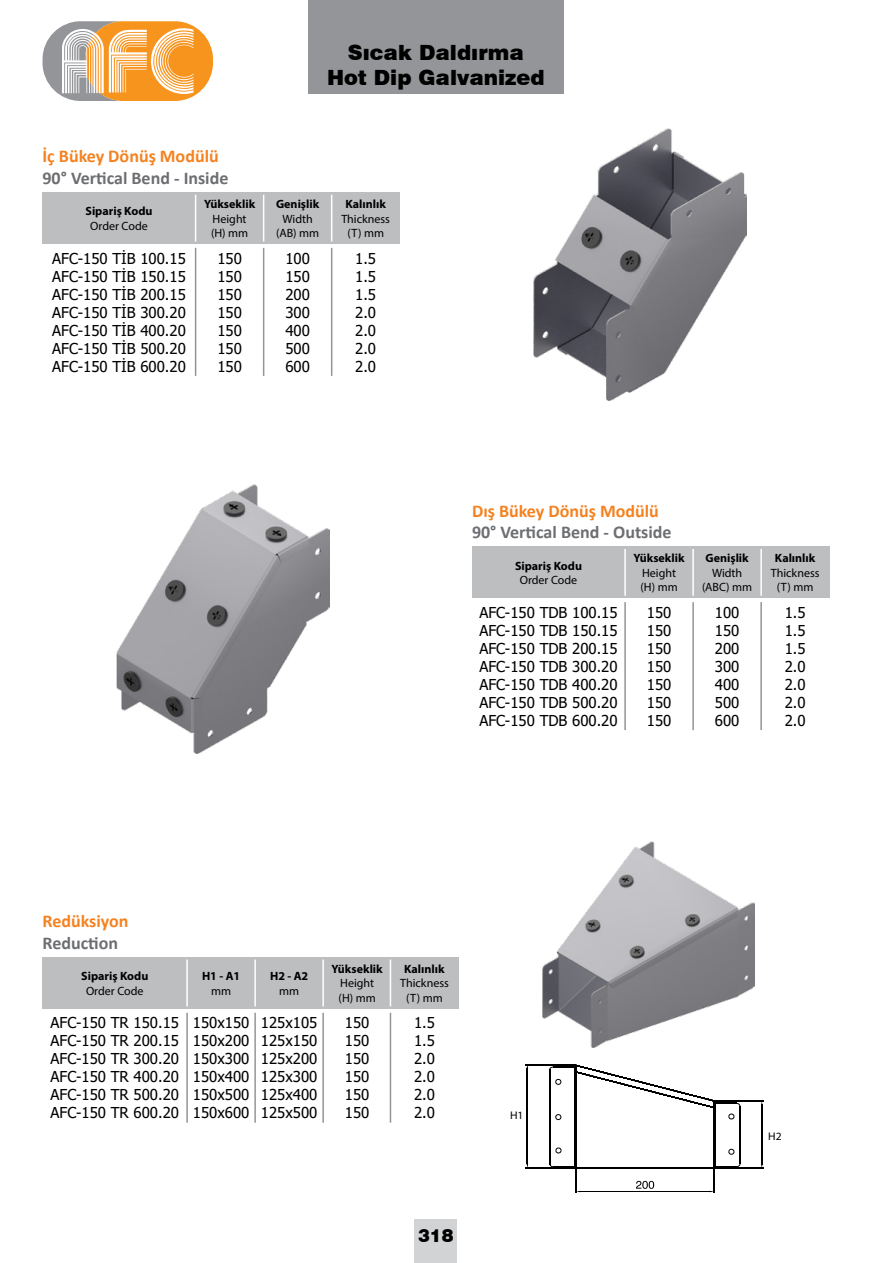
<style>
.page{position:relative;width:893px;height:1263px;background:#fff}
.page>*{position:absolute;margin:0;border:0;box-sizing:border-box;transform-origin:0 0}
.t1{font:900 21px/25.2px "Swiss 721 BT";color:#000;text-align:center}
.t2{font:700 18px "Calibri";color:#6d6e71}
.t3{font:700 18px "Calibri";color:#f58220}
.t4{font:900 18px "Swiss 721 BT";color:#000}
.t5{font:15px/18px "Tahoma";color:#000;text-align:justify}
.t6{font:12px/14.4px "Myriad Pro";color:#000;text-align:center}
.t7{font:700 12px "Myriad Pro";color:#000}
.t8{font:11.1px "Myriad Pro";color:#000;scale:1.04 1}
</style>
<div class="page">
<div style="left:415px;top:1219px;width:42px;height:44px;background:#d1d3d4"></div>
<div style="left:85px;top:21px;width:128px;height:80px;background:#f7941e;border-radius:38px"></div>
<svg style="left:43px;top:21px;width:151px;height:80px"></svg>
<div style="left:308px;top:0;width:255px;height:94px;background:#939598"></div>
<div style="left:43px;top:193px;width:153px;height:51px;background:#bcbec0"></div>
<div style="left:196px;top:193px;width:68px;height:51px;background:#bcbec0"></div>
<div style="left:264px;top:193px;width:68px;height:51px;background:#bcbec0"></div>
<div style="left:332px;top:193px;width:68px;height:51px;background:#bcbec0"></div>
<hr style="left:195px;top:195px;width:1px;height:46px;background:#fff">
<hr style="left:195px;top:248px;width:1px;height:128px;background:#939598">
<hr style="left:263px;top:248px;width:1px;height:128px;background:#939598">
<hr style="left:331px;top:248px;width:1px;height:128px;background:#939598">
<hr style="left:263px;top:195px;width:1px;height:46px;background:#fff">
<hr style="left:331px;top:195px;width:1px;height:46px;background:#fff">
<div style="left:472px;top:547px;width:153px;height:51px;background:#bcbec0"></div>
<div style="left:625px;top:547px;width:68px;height:51px;background:#bcbec0"></div>
<div style="left:693px;top:547px;width:68px;height:51px;background:#bcbec0"></div>
<div style="left:761px;top:547px;width:68px;height:51px;background:#bcbec0"></div>
<hr style="left:624px;top:549px;width:2px;height:47px;background:#fff">
<hr style="left:624px;top:602px;width:2px;height:128px;background:#939598">
<hr style="left:692px;top:602px;width:2px;height:128px;background:#939598">
<hr style="left:760px;top:602px;width:2px;height:128px;background:#939598">
<hr style="left:692px;top:549px;width:2px;height:47px;background:#fff">
<hr style="left:760px;top:549px;width:2px;height:47px;background:#fff">
<div style="left:43px;top:957px;width:144px;height:51px;background:#bcbec0"></div>
<div style="left:187px;top:957px;width:68px;height:51px;background:#bcbec0"></div>
<div style="left:255px;top:957px;width:68px;height:51px;background:#bcbec0"></div>
<div style="left:323px;top:957px;width:68px;height:51px;background:#bcbec0"></div>
<div style="left:390px;top:957px;width:68px;height:51px;background:#bcbec0"></div>
<hr style="left:186px;top:959px;width:2px;height:47px;background:#fff">
<hr style="left:186px;top:1013px;width:2px;height:110px;background:#939598">
<hr style="left:322px;top:1013px;width:2px;height:110px;background:#939598">
<hr style="left:254px;top:1013px;width:2px;height:110px;background:#939598">
<hr style="left:390px;top:1013px;width:1px;height:110px;background:#939598">
<hr style="left:322px;top:959px;width:2px;height:47px;background:#fff">
<hr style="left:254px;top:959px;width:2px;height:47px;background:#fff">
<hr style="left:390px;top:959px;width:1px;height:47px;background:#fff">
<img style="left:534px;top:128px;width:212px;height:273px">
<img style="left:117px;top:484px;width:213px;height:269px">
<img style="left:542px;top:841px;width:213px;height:207px">
<hr style="left:549px;top:1069px;width:1px;height:95px;background:#000">
<hr style="left:576px;top:1168px;width:138px;height:1px;background:#000">
<hr style="left:714px;top:1101px;width:1px;height:67px;background:#000">
<hr style="left:715px;top:1103px;width:1px;height:64px;background:#000">
<svg style="left:728px;top:1148px;width:7px;height:7px"></svg>
<hr style="left:740px;top:1107px;width:1px;height:56px;background:#000">
<hr style="left:579px;top:1191px;width:132px;height:1px;background:#000">
<svg style="left:636px;top:1181px;width:18px;height:8px"></svg>
<hr style="left:525px;top:1168px;width:51px;height:1px;background:#000">
<hr style="left:525px;top:1064px;width:51px;height:1px;background:#000">
<hr style="left:527px;top:1068px;width:1px;height:96px;background:#000">
<hr style="left:714px;top:1168px;width:49px;height:1px;background:#000">
<hr style="left:714px;top:1101px;width:49px;height:1px;background:#000">
<hr style="left:761px;top:1104px;width:1px;height:61px;background:#000">
<hr style="left:575px;top:1067px;width:1px;height:100px;background:#000">
<svg style="left:710px;top:1162px;width:31px;height:30px"></svg>
<svg style="left:549px;top:1162px;width:31px;height:30px"></svg>
<svg style="left:549px;top:1064px;width:192px;height:56px"></svg>
<svg style="left:555px;top:1147px;width:7px;height:7px"></svg>
<p class="t3" style="left:43px;top:144px;width:178px">İç Bükey Dönüş Modülü</p>
<p class="t2" style="left:43px;top:165px;width:187px">90° Vertical Bend - Inside</p>
<h1 class="t1" style="left:327px;top:40px;width:219px">Sıcak Daldırma<br>Hot Dip Galvanized</h1>
<p class="t7" style="left:204px;top:196px;width:53px">Yükseklik</p>
<p class="t6" style="left:211px;top:211px;width:39px;text-align:left">Height (H) mm</p>
<p class="t7" style="left:276px;top:196px;width:45px">Genişlik</p>
<p class="t6" style="left:276px;top:211px;width:45px">Width (AB) mm</p>
<p class="t7" style="left:345px;top:196px;width:42px">Kalınlık</p>
<p class="t6" style="left:341px;top:211px;width:50px">Thickness (T) mm</p>
<p class="t7" style="left:86px;top:204px;width:69px">Sipariş Kodu</p>
<p class="t6" style="left:90px;top:218px;width:59px">Order Code</p>
<p class="t5" style="left:52px;top:250px;width:135px">AFC-150 TİB 100.15<br>AFC-150 TİB 150.15<br>AFC-150 TİB 200.15<br>AFC-150 TİB 300.20<br>AFC-150 TİB 400.20<br>AFC-150 TİB 500.20<br>AFC-150 TİB 600.20</p>
<p class="t5" style="left:217px;top:250px;width:26px">150<br>150<br>150<br>150<br>150<br>150<br>150</p>
<p class="t5" style="left:285px;top:250px;width:26px">100<br>150<br>200<br>300<br>400<br>500<br>600</p>
<p class="t5" style="left:355px;top:250px;width:22px">1.5<br>1.5<br>1.5<br>2.0<br>2.0<br>2.0<br>2.0</p>
<p class="t3" style="left:472px;top:498px;width:188px">Dış Bükey Dönüş Modülü</p>
<p class="t2" style="left:472px;top:519px;width:201px">90° Vertical Bend - Outside</p>
<p class="t7" style="left:633px;top:551px;width:53px">Yükseklik</p>
<p class="t6" style="left:640px;top:565px;width:39px;text-align:left">Height (H) mm</p>
<p class="t7" style="left:705px;top:551px;width:45px">Genişlik</p>
<p class="t6" style="left:702px;top:565px;width:52px">Width (ABC) mm</p>
<p class="t7" style="left:775px;top:551px;width:42px">Kalınlık</p>
<p class="t6" style="left:771px;top:565px;width:50px">Thickness (T) mm</p>
<p class="t7" style="left:515px;top:558px;width:69px">Sipariş Kodu</p>
<p class="t6" style="left:520px;top:573px;width:59px">Order Code</p>
<p class="t5" style="left:479px;top:604px;width:140px">AFC-150 TDB 100.15<br>AFC-150 TDB 150.15<br>AFC-150 TDB 200.15<br>AFC-150 TDB 300.20<br>AFC-150 TDB 400.20<br>AFC-150 TDB 500.20<br>AFC-150 TDB 600.20</p>
<p class="t5" style="left:647px;top:604px;width:26px">150<br>150<br>150<br>150<br>150<br>150<br>150</p>
<p class="t5" style="left:715px;top:604px;width:26px">100<br>150<br>200<br>300<br>400<br>500<br>600</p>
<p class="t5" style="left:785px;top:604px;width:22px">1.5<br>1.5<br>1.5<br>2.0<br>2.0<br>2.0<br>2.0</p>
<p class="t3" style="left:43px;top:908px;width:88px">Redüksiyon</p>
<p class="t2" style="left:43px;top:930px;width:77px">Reduction</p>
<p class="t7" style="left:332px;top:961px;width:53px">Yükseklik</p>
<p class="t6" style="left:339px;top:976px;width:39px;text-align:left">Height (H) mm</p>
<p class="t7" style="left:404px;top:961px;width:42px">Kalınlık</p>
<p class="t6" style="left:400px;top:976px;width:50px">Thickness (T) mm</p>
<p class="t7" style="left:81px;top:968px;width:69px">Sipariş Kodu</p>
<p class="t6" style="left:86px;top:983px;width:59px">Order Code</p>
<p class="t5" style="left:51px;top:1015px;width:130px">AFC-150 TR 150.15<br>AFC-150 TR 200.15<br>AFC-150 TR 300.20<br>AFC-150 TR 400.20<br>AFC-150 TR 500.20<br>AFC-150 TR 600.20</p>
<p class="t5" style="left:193px;top:1015px;width:58px">150x150<br>150x200<br>150x300<br>150x400<br>150x500<br>150x600</p>
<p class="t5" style="left:261px;top:1015px;width:58px">125x105<br>125x150<br>125x200<br>125x300<br>125x400<br>125x500</p>
<p class="t5" style="left:345px;top:1015px;width:26px">150<br>150<br>150<br>150<br>150<br>150</p>
<p class="t5" style="left:414px;top:1015px;width:22px">1.5<br>1.5<br>2.0<br>2.0<br>2.0<br>2.0</p>
<p class="t7" style="left:202px;top:968px;width:40px">H1 - A1</p>
<p class="t6" style="left:211px;top:983px;width:22px">mm</p>
<p class="t7" style="left:270px;top:968px;width:40px">H2 - A2</p>
<p class="t6" style="left:279px;top:983px;width:22px">mm</p>
<p class="t4" style="left:418px;top:1224px;width:37px">318</p>
<p class="t8" style="left:510px;top:1109px;width:14px">H1</p>
<p class="t8" style="left:768px;top:1129px;width:14px">H2</p>
</div>
